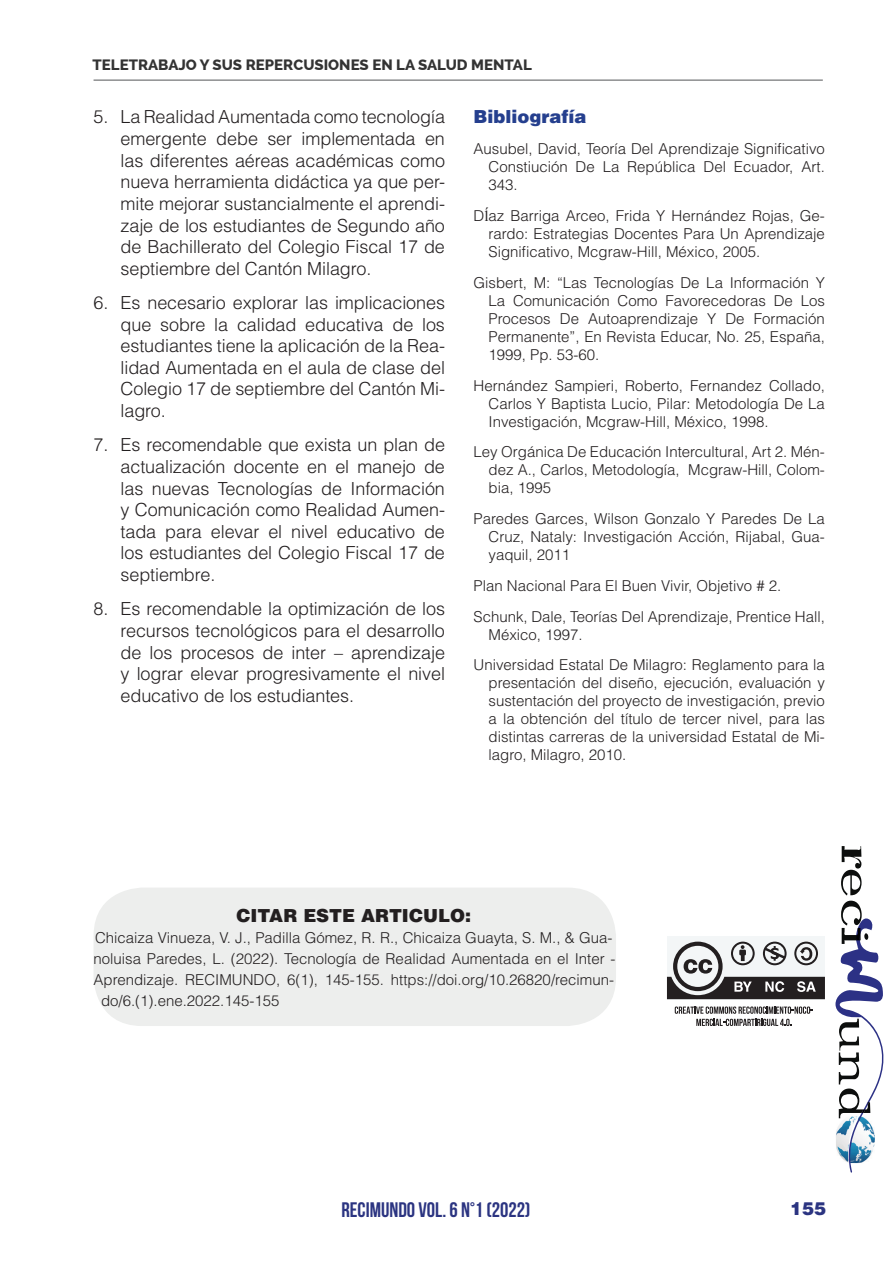
<style>
.page{position:relative;width:893px;height:1263px;background:#fff}
.page>*{position:absolute;margin:0;border:0;box-sizing:border-box;transform-origin:0 0}
.t1{font:700 21px "Bebas Neue";color:#2b3481}
.t2{font:300 18px/21.6px "Helvetica LT Std";letter-spacing:-.005em;color:#231f20;text-align:justify}
.t3{font:900 18px "Helvetica LT Std";color:#231f20}
.t4{font:900 18px "Helvetica LT Std";color:#253f8e}
.t5{font:900 18px "Helvetica LT Std";color:#2b3481}
.t6{font:300 15px/18px "Helvetica LT Std";color:#231f20;text-align:justify}
.t7{font:800 15px "Raleway";color:#333}
.s1{font-family:"Times New Roman";font-weight:400}
</style>
<div class="page">
<hr style="left:94px;top:80px;width:729px;height:1px;background:#545557">
<svg style="left:841px;top:846px;width:20px;height:49px"></svg>
<svg style="left:835px;top:901px;width:49px;height:272px"></svg>
<div style="left:94px;top:887px;width:522px;height:139px;background:#edeeed;border-radius:49px"></div>
<svg style="left:675px;top:1006px;width:138px;height:20px"></svg>
<div style="left:667px;top:936px;width:158px;height:63px;background:#f3f6f7"></div>
<svg style="left:667px;top:941px;width:158px;height:58px"></svg>
<p class="t7" style="left:92px;top:56px;width:441px">TELETRABAJO Y SUS REPERCUSIONES EN LA SALUD MENTAL</p>
<p class="t2" style="left:121px;top:106px;width:326px;text-indent:-27px">5. La Realidad Aumentada como tecnología emergente debe ser implementada en las diferentes aéreas académicas como nueva herramienta didáctica ya que per&shy;mite mejorar sustancialmente el aprendi&shy;zaje de los estudiantes de Segundo año de Bachillerato del Colegio Fiscal 17 de septiembre del Cantón Milagro.</p>
<p class="t2" style="left:121px;top:292px;width:326px;text-indent:-27px">6. Es necesario explorar las implicaciones que sobre la calidad educativa de los estudiantes tiene la aplicación de la Rea&shy;lidad Aumentada en el aula de clase del Colegio 17 de septiembre del Cantón Mi&shy;lagro.</p>
<p class="t2" style="left:121px;top:434px;width:326px;text-indent:-27px">7. Es recomendable que exista un plan de actualización docente en el manejo de las nuevas Tecnologías de Información y Comunicación como Realidad Aumen&shy;tada para elevar el nivel educativo de los estudiantes del Colegio Fiscal 17 de septiembre.</p>
<p class="t2" style="left:121px;top:598px;width:326px;text-indent:-27px">8. Es recomendable la optimización de los recursos tecnológicos para el desarrollo de los procesos de inter – aprendizaje y lograr elevar progresivamente el nivel educativo de los estudiantes.</p>
<p class="t4" style="left:473px;top:105px;width:115px">Bibliografía</p>
<p class="t6" style="left:488px;top:140px;width:338px;text-indent:-15px">Ausubel, David, Teoría Del Aprendizaje Significativo Constiución De La República Del Ecuador, Art.<br>343.</p>
<p class="t6" style="left:488px;top:207px;width:338px;text-indent:-15px">D<span class="s1">ĺ</span>az Barriga Arceo, Frida Y Hernández Rojas, Ge&shy;rardo: Estrategias Docentes Para Un Aprendizaje Significativo, Mcgraw-Hill, México, 2005.</p>
<p class="t6" style="left:488px;top:273px;width:338px;text-indent:-15px">Gisbert, M: “Las Tecnologías De La Información Y La Comunicación Como Favorecedoras De Los Procesos De Autoaprendizaje Y De Formación Permanente”, En Revista Educar, No. 25, España, 1999, Pp. 53-60.</p>
<p class="t6" style="left:488px;top:376px;width:338px;text-indent:-15px">Hernández Sampieri, Roberto, Fernandez Collado, Carlos Y Baptista Lucio, Pilar: Metodología De La Investigación, Mcgraw-Hill, México, 1998.</p>
<p class="t6" style="left:488px;top:443px;width:338px;text-indent:-15px">Ley Orgánica De Educación Intercultural, Art 2. Mén&shy;dez A., Carlos, Metodología, Mcgraw-Hill, Colom&shy;bia, 1995</p>
<p class="t6" style="left:488px;top:510px;width:338px;text-indent:-15px">Paredes Garces, Wilson Gonzalo Y Paredes De La Cruz, Nataly: Investigación Acción, Rijabal, Gua&shy;yaquil, 2011</p>
<p class="t6" style="left:473px;top:576px;width:309px">Plan Nacional Para El Buen Vivir, Objetivo # 2.</p>
<p class="t6" style="left:488px;top:607px;width:338px;text-indent:-15px">Schunk, Dale, Teorías Del Aprendizaje, Prentice Hall,<br>México, 1997.</p>
<p class="t6" style="left:488px;top:656px;width:338px;text-indent:-15px">Universidad Estatal De Milagro: Reglamento para la presentación del diseño, ejecución, evaluación y sustentación del proyecto de investigación, previo a la obtención del título de tercer nivel, para las distintas carreras de la universidad Estatal de Mi&shy;lagro, Milagro, 2010.</p>
<p class="t3" style="left:237px;top:904px;width:236px">CITAR ESTE ARTICULO:</p>
<p class="t6" style="left:95px;top:929px;width:519px">Chicaiza Vinueza, V. J., Padilla Gómez, R. R., Chicaiza Guayta, S. M., &amp; Gua-</p>
<p class="t6" style="left:94px;top:950px;width:523px">noluisa Paredes, L. (2022). Tecnología de Realidad Aumentada en el Inter -</p>
<p class="t6" style="left:94px;top:971px;width:522px">Aprendizaje. RECIMUNDO, 6(1), 145-155. https://doi.org/10.26820/recimun-</p>
<p class="t6" style="left:101px;top:992px;width:180px">do/6.(1).ene.2022.145-155</p>
<h1 class="t1" style="left:341px;top:1198px;width:190px">RECIMUNDO VOL. 6 N°1 (2022)</h1>
<p class="t5" style="left:790px;top:1197px;width:38px">155</p>
</div>
